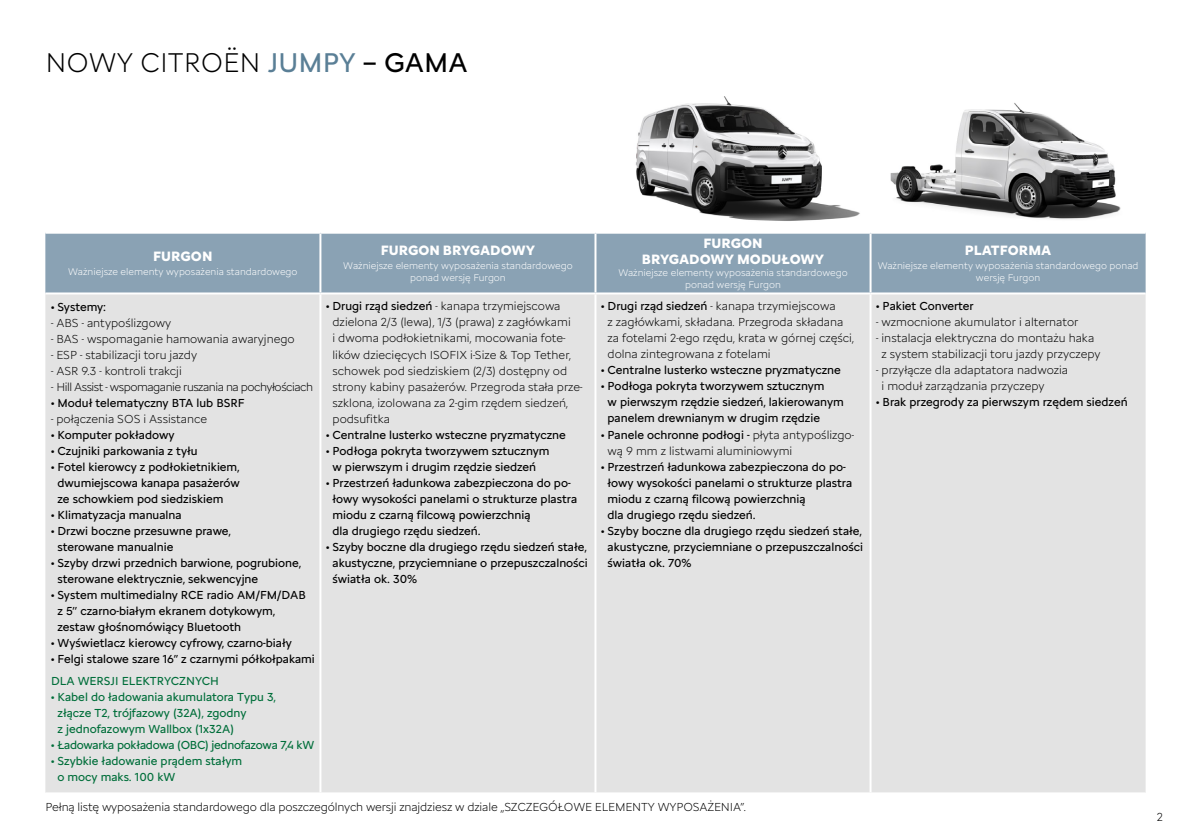
<style>
.page{position:relative;width:1191px;height:840px;background:#fff}
.page>*{position:absolute;margin:0;border:0;box-sizing:border-box;transform-origin:0 0}
.t1{font:300 28px "Citroen Type";color:#000}
.t2{font:700 14px/16px "Citroen Type";color:#fff;text-align:center}
.t3{font:12px/16px "Citroen Type";color:#000}
.t4{font:300 12px/16px "Citroen Type";color:#000}
.t5{font:12px/16px "Citroen Type";color:#006e3a}
.t6{font:300 12px "Citroen Type";letter-spacing:-.04em;color:#000}
.t7{font:12px "Citroen Type";letter-spacing:-.02em;color:#006e3a}
.t8{font:300 10px/12px "Citroen Type";color:#fff;text-align:center}
.s1{font-weight:400;color:#5a7f96}
.s2{font-weight:400}
</style>
<div class="page">
<div style="left:45px;top:233px;width:1100px;height:59px;background:#8aa2b4"></div>
<div style="left:45px;top:294px;width:1100px;height:498px;background:#e3e3e3"></div>
<hr style="left:319px;top:233px;width:2px;height:59px;background:#fff">
<hr style="left:594px;top:233px;width:2px;height:59px;background:#fff">
<hr style="left:869px;top:233px;width:2px;height:59px;background:#fff">
<hr style="left:319px;top:294px;width:2px;height:498px;background:#fff">
<hr style="left:594px;top:294px;width:2px;height:498px;background:#fff">
<hr style="left:869px;top:294px;width:2px;height:498px;background:#fff">
<img style="left:635px;top:96px;width:225px;height:125px">
<img style="left:890px;top:103px;width:231px;height:117px">
<h1 class="t1" style="left:45px;top:42px;width:424px">NOWY CITROËN <span class="s1">JUMPY</span> <span class="s2">– GAMA</span></h1>
<p class="t2" style="left:153px;top:247px;width:61px">FURGON</p>
<p class="t8" style="left:68px;top:265px;width:231px">Ważniejsze elementy wyposażenia standardowego</p>
<p class="t3" style="left:51px;top:297px;width:57px">• Systemy:</p>
<p class="t4" style="left:51px;top:313px;width:122px">- ABS - antypoślizgowy</p>
<p class="t4" style="left:51px;top:329px;width:245px">- BAS - wspomaganie hamowania awaryjnego</p>
<p class="t4" style="left:51px;top:345px;width:148px">- ESP - stabilizacji toru jazdy</p>
<p class="t4" style="left:51px;top:361px;width:132px">- ASR 9.3 - kontroli trakcji</p>
<p class="t6" style="left:51px;top:377px;width:263px">- Hill Assist - wspomaganie ruszania na pochyłościach</p>
<p class="t3" style="left:51px;top:393px;width:195px">• Moduł telematyczny BTA lub BSRF</p>
<p class="t4" style="left:51px;top:409px;width:158px">- połączenia SOS i Assistance</p>
<p class="t3" style="left:51px;top:425px;width:125px">• Komputer pokładowy</p>
<p class="t3" style="left:51px;top:441px;width:148px">• Czujniki parkowania z tyłu</p>
<p class="t3" style="left:57px;top:457px;width:184px;text-align:justify;text-indent:-6px">• Fotel kierowcy z podłokietnikiem, dwumiejscowa kanapa pasażerów ze schowkiem pod siedziskiem</p>
<p class="t3" style="left:51px;top:505px;width:132px">• Klimatyzacja manualna</p>
<p class="t3" style="left:57px;top:521px;width:175px;text-indent:-6px">• Drzwi boczne przesuwne prawe, sterowane manualnie</p>
<p class="t3" style="left:57px;top:553px;width:245px;text-indent:-6px">• Szyby drzwi przednich barwione, pogrubione, sterowane elektrycznie, sekwencyjne</p>
<p class="t3" style="left:57px;top:585px;width:250px;text-indent:-6px">• System multimedialny RCE radio AM/FM/DAB z 5’’ czarno-białym ekranem dotykowym, zestaw głośnomówiący Bluetooth</p>
<p class="t3" style="left:51px;top:633px;width:242px">• Wyświetlacz kierowcy cyfrowy, czarno-biały</p>
<p class="t3" style="left:51px;top:649px;width:265px">• Felgi stalowe szare 16” z czarnymi półkołpakami</p>
<p class="t5" style="left:51px;top:671px;width:169px">DLA WERSJI ELEKTRYCZNYCH</p>
<p class="t5" style="left:57px;top:687px;width:220px;text-indent:-6px">• Kabel do ładowania akumulatora Typu 3, złącze T2, trójfazowy (32A), zgodny<br>z jednofazowym Wallbox (1x32A)</p>
<p class="t7" style="left:51px;top:735px;width:265px">• Ładowarka pokładowa (OBC) jednofazowa 7,4 kW</p>
<p class="t5" style="left:57px;top:751px;width:186px;text-indent:-6px">• Szybkie ładowanie prądem stałym o mocy maks. 100 kW</p>
<p class="t2" style="left:381px;top:241px;width:156px">FURGON BRYGADOWY</p>
<p class="t8" style="left:343px;top:259px;width:231px">Ważniejsze elementy wyposażenia standardowego ponad wersję Furgon</p>
<p class="t4" style="left:332px;top:297px;width:251px;text-indent:-6px"><span class="s2">• Drugi rząd siedzeń</span> - kanapa trzymiejscowa dzielona 2/3 (lewa), 1/3 (prawa) z zagłówkami<br>i dwoma podłokietnikami, mocowania fote&shy;lików dziecięcych ISOFIX i-Size &amp; Top Tether, schowek pod siedziskiem (2/3) dostępny od strony kabiny pasażerów. Przegroda stała prze&shy;szklona, izolowana za 2-gim rzędem siedzeń, podsufitka</p>
<p class="t3" style="left:326px;top:425px;width:241px">• Centralne lusterko wsteczne pryzmatyczne</p>
<p class="t3" style="left:326px;top:441px;width:225px;text-align:center">• Podłoga pokryta tworzywem sztucznym w pierwszym i drugim rzędzie siedzeń</p>
<p class="t3" style="left:332px;top:473px;width:246px;text-indent:-6px">• Przestrzeń ładunkowa zabezpieczona do po&shy;łowy wysokości panelami o strukturze plastra miodu z czarną filcową powierzchnią<br>dla drugiego rzędu siedzeń.</p>
<p class="t3" style="left:332px;top:537px;width:257px;text-align:justify;text-indent:-6px">• Szyby boczne dla drugiego rzędu siedzeń stałe, akustyczne, przyciemniane o przepuszczalności światła ok. 30%</p>
<p class="t2" style="left:642px;top:234px;width:184px">FURGON<br>BRYGADOWY MODUŁOWY</p>
<p class="t8" style="left:618px;top:266px;width:231px">Ważniejsze elementy wyposażenia standardowego ponad wersję Furgon</p>
<p class="t4" style="left:607px;top:297px;width:248px;text-indent:-6px"><span class="s2">• Drugi rząd siedzeń</span> - kanapa trzymiejscowa<br>z zagłówkami, składana. Przegroda składana za fotelami 2-ego rzędu, krata w górnej części, dolna zintegrowana z fotelami</p>
<p class="t3" style="left:601px;top:361px;width:241px">• Centralne lusterko wsteczne pryzmatyczne</p>
<p class="t3" style="left:607px;top:377px;width:238px;text-indent:-6px">• Podłoga pokryta tworzywem sztucznym<br>w pierwszym rzędzie siedzeń, lakierowanym panelem drewnianym w drugim rzędzie</p>
<p class="t4" style="left:607px;top:425px;width:248px;text-indent:-6px"><span class="s2">• Panele ochronne podłogi -</span> płyta antypoślizgo&shy;wą 9 mm z listwami aluminiowymi</p>
<p class="t3" style="left:607px;top:457px;width:246px;text-indent:-6px">• Przestrzeń ładunkowa zabezpieczona do po&shy;łowy wysokości panelami o strukturze plastra miodu z czarną filcową powierzchnią<br>dla drugiego rzędu siedzeń.</p>
<p class="t3" style="left:607px;top:521px;width:257px;text-align:justify;text-indent:-6px">• Szyby boczne dla drugiego rzędu siedzeń stałe, akustyczne, przyciemniane o przepuszczalności światła ok. 70%</p>
<p class="t4" style="left:45px;top:798px;width:702px">Pełną listę wyposażenia standardowego dla poszczególnych wersji znajdziesz w dziale „SZCZEGÓŁOWE ELEMENTY WYPOSAŻENIA”.</p>
<p class="t2" style="left:964px;top:241px;width:88px">PLATFORMA</p>
<p class="t8" style="left:877px;top:259px;width:262px">Ważniejsze elementy wyposażenia standardowego ponad wersję Furgon</p>
<p class="t3" style="left:876px;top:297px;width:99px">• Pakiet Converter</p>
<p class="t4" style="left:876px;top:313px;width:204px">- wzmocnione akumulator i alternator</p>
<p class="t4" style="left:876px;top:329px;width:226px;text-align:center">- instalacja elektryczna do montażu haka z system stabilizacji toru jazdy przyczepy</p>
<p class="t4" style="left:881px;top:361px;width:188px;text-indent:-5px">- przyłącze dla adaptatora nadwozia i moduł zarządzania przyczepy</p>
<p class="t3" style="left:876px;top:393px;width:253px">• Brak przegrody za pierwszym rzędem siedzeń</p>
<p class="t4" style="left:1156px;top:808px;width:8px">2</p>
</div>
